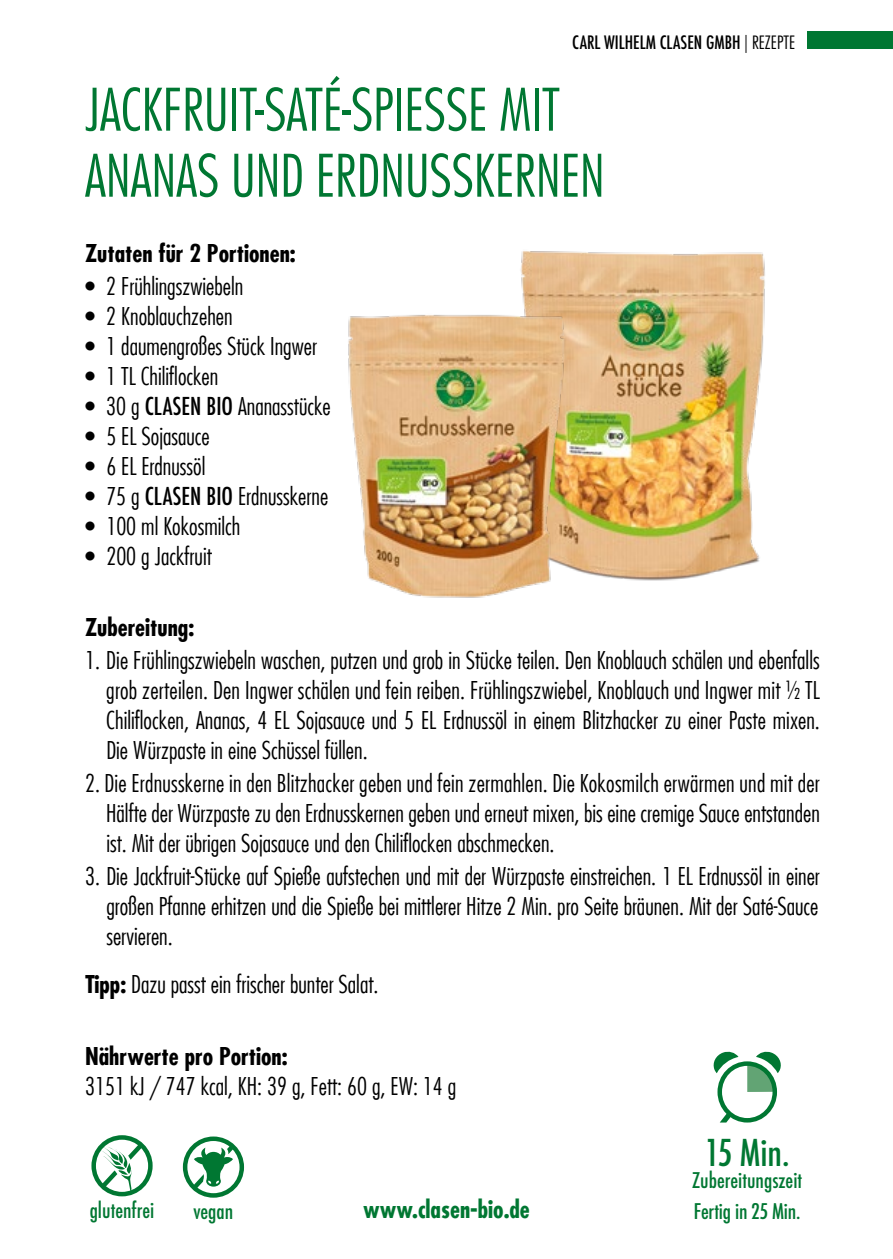
<style>
.page{position:relative;width:893px;height:1259px;background:#fff}
.page>*{position:absolute;margin:0;border:0;box-sizing:border-box;transform-origin:0 0}
.t1{font:300 condensed 57px/66px "Futura LT";color:#007732}
.t2{font:500 condensed 36px "Futura";color:#007732}
.t3{font:300 condensed 24px/30px "Futura LT";color:#000;text-align:justify}
.t4{font:700 condensed 24px "Futura LT";color:#000}
.t5{font:700 condensed 24px "Futura LT";color:#007732}
.t6{font:500 condensed 21px/30px "Futura";color:#007732}
.t7{font:500 condensed 18px "Futura";color:#000}
.s1{font-family:"Futura LT";font-weight:300}
.s2{font-family:"Futura";font-weight:500}
.s3{font-weight:700}
</style>
<div class="page">
<div style="left:808px;top:32px;width:85px;height:17px;background:#007732"></div>
<div style="left:91px;top:1135px;width:62px;height:61px;border:4px solid #007732;border-radius:50%"></div>
<svg style="left:94px;top:1137px;width:54px;height:57px"></svg>
<svg style="left:183px;top:1136px;width:61px;height:61px"></svg>
<img style="left:520px;top:251px;width:245px;height:330px">
<img style="left:348px;top:295px;width:223px;height:303px">
<div style="left:717px;top:1061px;width:60px;height:61px;border:4px solid #007732;border-radius:50%"></div>
<svg style="left:720px;top:1112px;width:12px;height:10px"></svg>
<svg style="left:713px;top:1051px;width:25px;height:22px"></svg>
<svg style="left:747px;top:1051px;width:34px;height:46px"></svg>
<p class="t7" style="left:572px;top:31px;width:224px">CARL WILHELM CLASEN GMBH <span class="s1">| REZEPTE</span></p>
<h1 class="t1" style="left:85px;top:77px;width:521px">JACKFRUIT-SATÉ-SPIESSE MIT<br>ANANAS UND ERDNUSSKERNEN</h1>
<p class="t4" style="left:85px;top:238px;width:212px">Zutaten für 2 Portionen:</p>
<p class="t3" style="left:85px;top:271px;width:160px">• 2 Frühlingszwiebeln</p>
<p class="t3" style="left:85px;top:301px;width:149px">• 2 Knoblauchzehen</p>
<p class="t3" style="left:85px;top:331px;width:233px">• 1 daumengroßes Stück Ingwer</p>
<p class="t3" style="left:85px;top:361px;width:135px">• 1 TL Chiliflocken</p>
<p class="t3" style="left:85px;top:391px;width:247px">• 30 g <span class="s2">CLASEN BIO</span> Ananasstücke</p>
<p class="t3" style="left:85px;top:421px;width:126px">• 5 EL Sojasauce</p>
<p class="t3" style="left:85px;top:451px;width:122px">• 6 EL Erdnussöl</p>
<p class="t3" style="left:85px;top:481px;width:245px">• 75 g <span class="s2">CLASEN BIO</span> Erdnusskerne</p>
<p class="t3" style="left:85px;top:511px;width:157px">• 100 ml Kokosmilch</p>
<p class="t3" style="left:85px;top:541px;width:128px">• 200 g Jackfruit</p>
<p class="t4" style="left:85px;top:612px;width:111px">Zubereitung:</p>
<p class="t3" style="left:106px;top:645px;width:715px;text-indent:-21px">1. Die Frühlingszwiebeln waschen, putzen und grob in Stücke teilen. Den Knoblauch schälen und ebenfalls grob zerteilen. Den Ingwer schälen und fein reiben. Frühlingszwiebel, Knoblauch und Ingwer mit ½ TL Chiliflocken, Ananas, 4 EL Sojasauce und 5 EL Erdnussöl in einem Blitzhacker zu einer Paste mixen.<br>Die Würzpaste in eine Schüssel füllen.</p>
<p class="t3" style="left:106px;top:768px;width:715px;text-indent:-21px">2. Die Erdnusskerne in den Blitzhacker geben und fein zermahlen. Die Kokosmilch erwärmen und mit der Hälfte der Würzpaste zu den Erdnusskernen geben und erneut mixen, bis eine cremige Sauce entstanden ist. Mit der übrigen Sojasauce und den Chiliflocken abschmecken.</p>
<p class="t3" style="left:106px;top:861px;width:715px;text-indent:-21px">3. Die Jackfruit-Stücke auf Spieße aufstechen und mit der Würzpaste einstreichen. 1 EL Erdnussöl in einer großen Pfanne erhitzen und die Spieße bei mittlerer Hitze 2 Min. pro Seite bräunen. Mit der Saté-Sauce servieren.</p>
<p class="t3" style="left:85px;top:969px;width:295px"><span class="s3">Tipp:</span> Dazu passt ein frischer bunter Salat.</p>
<p class="t4" style="left:85px;top:1041px;width:204px">Nährwerte pro Portion:</p>
<p class="t3" style="left:85px;top:1070px;width:373px">3151 kJ / 747 kcal, KH: 39 g, Fett: 60 g, EW: 14 g</p>
<p class="t6" style="left:90px;top:1195px;width:66px">glutenfrei</p>
<p class="t6" style="left:194px;top:1196px;width:41px">vegan</p>
<p class="t5" style="left:363px;top:1194px;width:168px">www.clasen-bio.de</p>
<h2 class="t2" style="left:705px;top:1129px;width:86px">15 Min.</h2>
<p class="t6" style="left:692px;top:1165px;width:111px">Zubereitungszeit<br>Fertig in 25 Min.</p>
</div>
